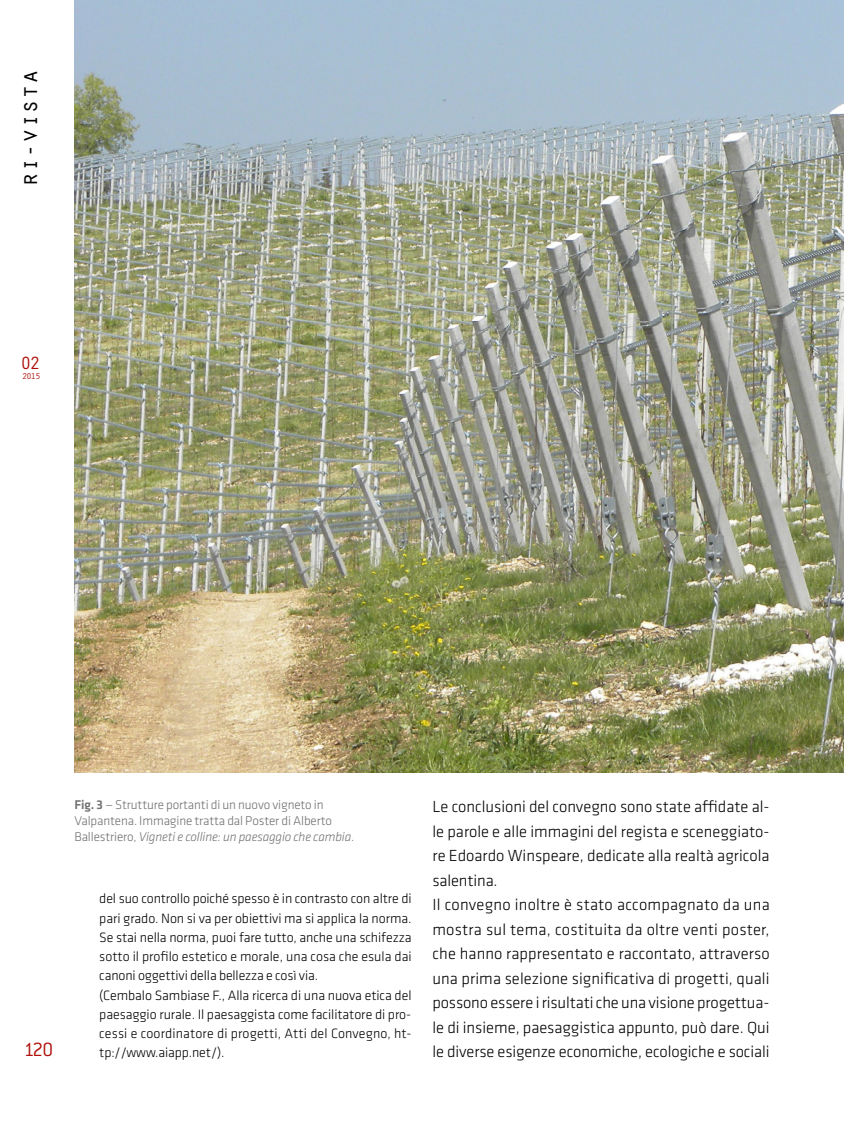
<style>
.page{position:relative;width:844px;height:1141px;background:#fff}
.page>*{position:absolute;margin:0;border:0;box-sizing:border-box;transform-origin:0 0}
.t1{font:24.5px "Orator";color:#000}
.t2{font:300 21px "Conduit ITC";color:#ae0f0a}
.t3{font:18.38px "Orator";color:#ae0f0a}
.t4{font:300 16.62px/24.5px "Klavika";color:#000}
.t5{font:300 14px/19.2px "Klavika";letter-spacing:-.005em;color:#000}
.t6{font:300 13.12px/15.8px "Klavika";letter-spacing:-.01em;color:#706f6f}
.t7{font:8.75px "Orator";color:#ae0f0a}
.s1{font-weight:500}
.s2{font-style:italic}
</style>
<div class="page">
<img style="left:74px;top:0;width:769px;height:773px">
<h1 class="t1" style="left:11px;top:187px;width:119px;rotate:-90deg">ri-vista</h1>
<p class="t3" style="left:20px;top:349px;width:22px">02</p>
<p class="t7" style="left:22px;top:370px;width:20px">2015</p>
<p class="t2" style="left:24px;top:1038px;width:31px">120</p>
<p class="t6" style="left:74px;top:797px;width:281px"><span class="s1">Fig. 3</span> — Strutture portanti di un nuovo vigneto in<br>Valpantena. Immagine tratta dal Poster di Alberto<br>Ballestriero, <span class="s2">Vigneti e colline: un paesaggio che cambia</span>.</p>
<p class="t5" style="left:99px;top:889px;width:314px">del suo controllo poiché spesso è in contrasto con altre di pari grado. Non si va per obiettivi ma si applica la norma.<br>Se stai nella norma, puoi fare tutto, anche una schifezza sotto il profilo estetico e morale, una cosa che esula dai canoni oggettivi della bellezza e così via.<br>(Cembalo Sambiase F., Alla ricerca di una nuova etica del paesaggio rurale. Il paesaggista come facilitatore di pro&shy;cessi e coordinatore di progetti, Atti del Convegno, ht&shy;tp://www.aiapp.net/).</p>
<p class="t4" style="left:432px;top:795px;width:338px">Le conclusioni del convegno sono state affidate al&shy;le parole e alle immagini del regista e sceneggiato&shy;re Edoardo Winspeare, dedicate alla realtà agricola salentina.<br>Il convegno inoltre è stato accompagnato da una mostra sul tema, costituita da oltre venti poster, che hanno rappresentato e raccontato, attraverso una prima selezione significativa di progetti, quali possono essere i risultati che una visione progettua&shy;le di insieme, paesaggistica appunto, può dare. Qui le diverse esigenze economiche, ecologiche e sociali</p>
</div>
